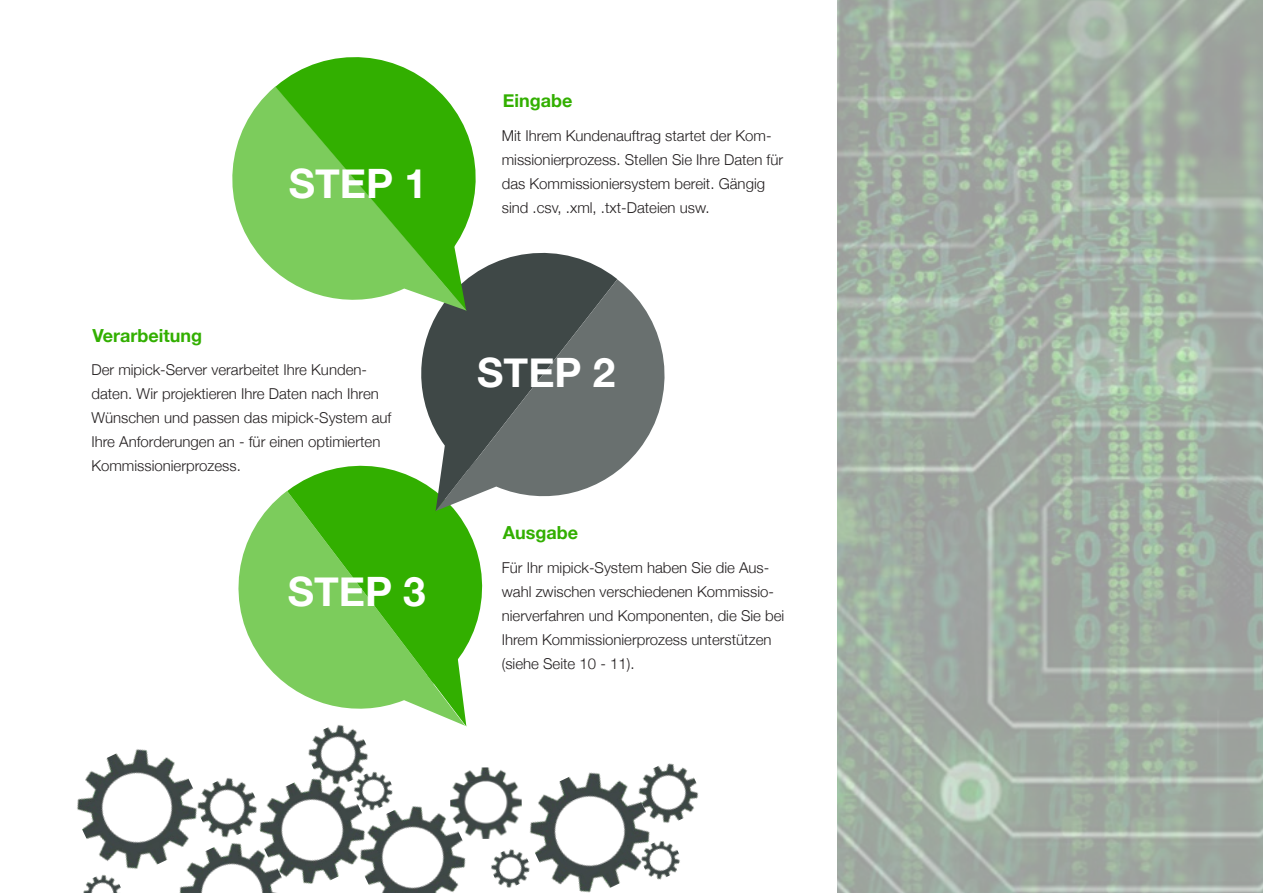
<style>
.page{position:relative;width:1263px;height:893px;background:#fff}
.page>*{position:absolute;margin:0;border:0;box-sizing:border-box;transform-origin:0 0}
.t1{font:700 40.5px "Helvetica Neue";color:#fff}
.t2{font:700 18px "Helvetica Neue";color:#32af00}
.t3{font:300 15px/24px "Helvetica Neue";color:#231f20}
</style>
<div class="page">
<svg style="left:238px;top:491px;width:227px;height:235px;fill:#7ccc5c"></svg>
<svg style="left:287px;top:465px;width:196px;height:219px;background:#5bbf33"></svg>
<svg style="left:413px;top:252px;width:204px;height:259px"></svg>
<svg style="left:436px;top:279px;width:229px;height:232px;fill:#69706f"></svg>
<img style="left:838px;top:0;width:425px;height:893px">
<svg style="left:232px;top:87px;width:235px;height:224px;fill:#7ccc5c"></svg>
<svg style="left:275px;top:57px;width:215px;height:214px;fill:#32af00"></svg>
<img style="left:382px;top:806px;width:84px;height:87px">
<img style="left:179px;top:846px;width:65px;height:47px">
<img style="left:244px;top:782px;width:138px;height:111px">
<img style="left:669px;top:763px;width:30px;height:59px">
<img style="left:491px;top:849px;width:21px;height:39px">
<img style="left:512px;top:763px;width:157px;height:130px">
<img style="left:450px;top:767px;width:72px;height:72px">
<img style="left:636px;top:835px;width:44px;height:49px">
<img style="left:216px;top:778px;width:50px;height:68px">
<img style="left:349px;top:774px;width:49px;height:41px">
<img style="left:300px;top:716px;width:77px;height:77px">
<img style="left:77px;top:749px;width:139px;height:138px">
<img style="left:78px;top:869px;width:45px;height:24px">
<h1 class="t1" style="left:289px;top:151px;width:140px">STEP 1</h1>
<p class="t2" style="left:92px;top:321px;width:111px">Verarbeitung</p>
<p class="t3" style="left:91px;top:357px;width:302px">Der mipick-Server verarbeitet Ihre Kunden&shy;daten. Wir projektieren Ihre Daten nach Ihren Wünschen und passen das mipick-System auf Ihre Anforderungen an - für einen optimierten Kommissionierprozess.</p>
<h1 class="t1" style="left:288px;top:560px;width:140px">STEP 3</h1>
<p class="t2" style="left:503px;top:86px;width:71px">Eingabe</p>
<p class="t3" style="left:502px;top:122px;width:283px">Mit Ihrem Kundenauftrag startet der Kom&shy;missionierprozess. Stellen Sie Ihre Daten für das Kommissioniersystem bereit. Gängig sind .csv, .xml, .txt-Dateien usw.</p>
<h1 class="t1" style="left:477px;top:341px;width:140px">STEP 2</h1>
<p class="t2" style="left:503px;top:518px;width:77px">Ausgabe</p>
<p class="t3" style="left:502px;top:554px;width:284px">Für Ihr mipick-System haben Sie die Aus&shy;wahl zwischen verschiedenen Kommissio&shy;nierverfahren und Komponenten, die Sie bei Ihrem Kommissionierprozess unterstützen (siehe Seite 10 - 11).</p>
</div>
